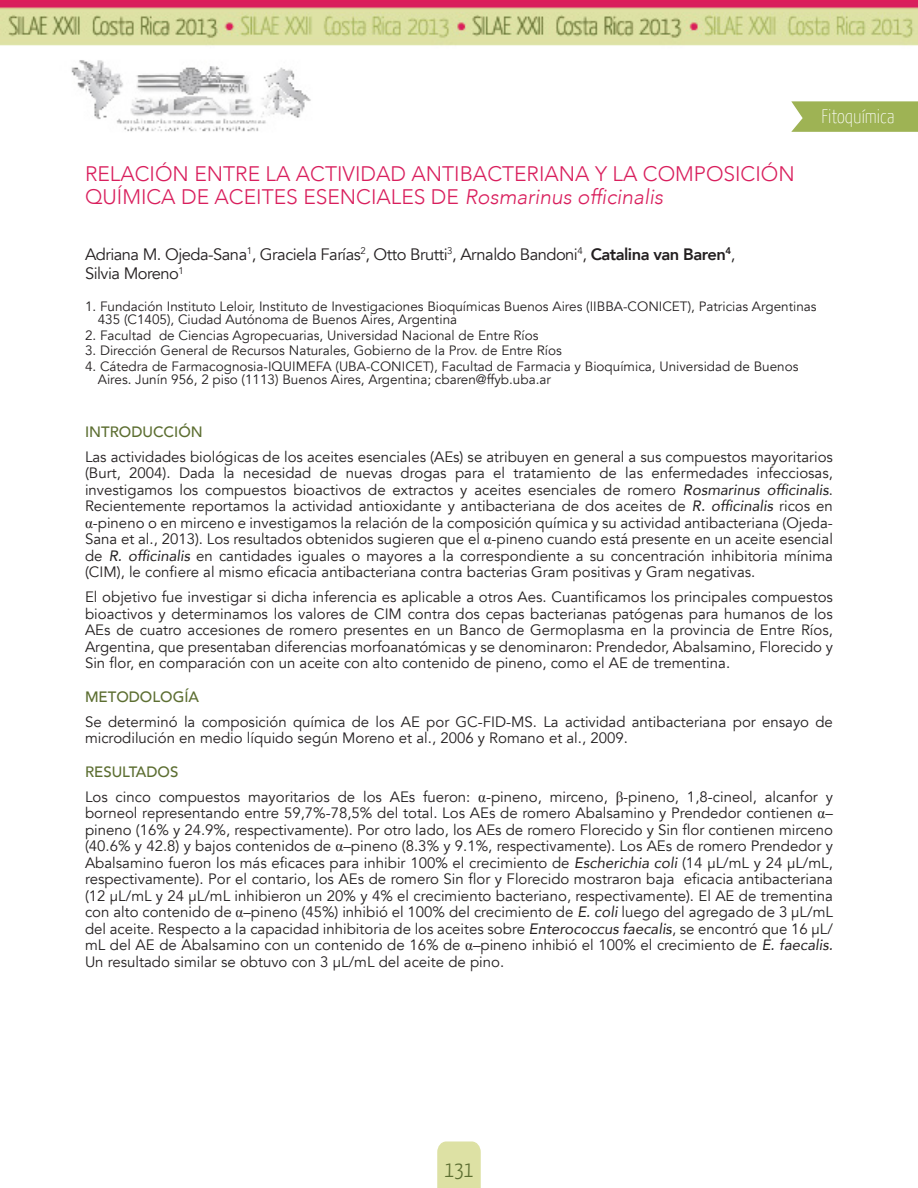
<style>
.page{position:relative;width:918px;height:1188px;background:#fff}
.page>*{position:absolute;margin:0;border:0;box-sizing:border-box;transform-origin:0 0}
.t1{font:300 22.5px "Yanone Kaffeesatz";color:#5c6e31}
.Titulo_del_resumen{font:300 21px/22.5px "Avenir";color:#d91f5d}
.t2{font:100 19.5px "Yanone Kaffeesatz";color:#fff}
.Autores{font:16.5px/19.5px "Avenir";letter-spacing:-.03em;color:#231f20}
.t3{font:15px/16.5px "Avenir";color:#231f20;text-align:justify}
.Titulo_de_sección{font:500 15px "Avenir";color:#5c6e31}
.Datos_autores{font:13.5px/13.5px "Avenir";color:#231f20}
.s1{font-style:italic}
.s2{font-weight:800}
.s3{font-family:"Times New Roman"}
</style>
<div class="page">
<img style="left:0;top:0;width:918px;height:132px">
<svg style="left:791px;top:101px;width:127px;height:31px;background:#a4b75e"></svg>
<div style="left:437px;top:1142px;width:44px;height:46px;background:#dde1a4"></div>
<p class="Titulo_del_resumen" style="left:85px;top:163px;width:711px">RELACIÓN ENTRE LA ACTIVIDAD ANTIBACTERIANA Y LA COMPOSICIÓN<br>QUÍMICA DE ACEITES ESENCIALES DE <span class="s1">Rosmarinus officinalis</span></p>
<h3 class="t2" style="left:822px;top:104px;width:74px">Fitoquímica</h3>
<p class="Autores" style="left:85px;top:245px;width:652px">Adriana M. Ojeda-Sana<sup>1</sup>, Graciela Farías<sup>2</sup>, Otto Brutti<sup>3</sup>, Arnaldo Bandoni<sup>4</sup>, <span class="s2">Catalina van Baren</span><sup>4</sup>,<br>Silvia Moreno<sup>1</sup></p>
<p class="Datos_autores" style="left:98px;top:299px;width:720px;text-indent:-13px">1. Fundación Instituto Leloir, Instituto de Investigaciones Bioquímicas Buenos Aires (IIBBA-CONICET), Patricias Argentinas<br>435 (C1405), Ciudad Autónoma de Buenos Aires, Argentina</p>
<p class="Datos_autores" style="left:85px;top:329px;width:455px">2. Facultad de Ciencias Agropecuarias, Universidad Nacional de Entre Ríos</p>
<p class="Datos_autores" style="left:85px;top:344px;width:478px">3. Dirección General de Recursos Naturales, Gobierno de la Prov. de Entre Ríos</p>
<p class="Datos_autores" style="left:98px;top:360px;width:702px;text-indent:-13px">4. Cátedra de Farmacognosia-IQUIMEFA (UBA-CONICET), Facultad de Farmacia y Bioquímica, Universidad de Buenos<br>Aires. Junín 956, 2 piso (1113) Buenos Aires, Argentina; cbaren@ffyb.uba.ar</p>
<p class="Titulo_de_sección" style="left:85px;top:418px;width:119px">INTRODUCCIÓN</p>
<p class="t3" style="left:85px;top:448px;width:749px">Las actividades biológicas de los aceites esenciales (AEs) se atribuyen en general a sus compuestos mayoritarios (Burt, 2004). Dada la necesidad de nuevas drogas para el tratamiento de las enfermedades infecciosas, investigamos los compuestos bioactivos de extractos y aceites esenciales de romero <span class="s1">Rosmarinus officinalis</span>.<br>Recientemente reportamos la actividad antioxidante y antibacteriana de dos aceites de <span class="s1">R. officinalis</span> ricos en <span class="s3">α</span>-pineno o en mirceno e investigamos la relación de la composición química y su actividad antibacteriana (Ojeda-Sana et al., 2013). Los resultados obtenidos sugieren que el <span class="s3">α</span>-pineno cuando está presente en un aceite esencial de <span class="s1">R. officinalis</span> en cantidades iguales o mayores a la correspondiente a su concentración inhibitoria mínima (CIM), le confiere al mismo eficacia antibacteriana contra bacterias Gram positivas y Gram negativas.</p>
<p class="t3" style="left:85px;top:589px;width:749px">El objetivo fue investigar si dicha inferencia es aplicable a otros Aes. Cuantificamos los principales compuestos bioactivos y determinamos los valores de CIM contra dos cepas bacterianas patógenas para humanos de los AEs de cuatro accesiones de romero presentes en un Banco de Germoplasma en la provincia de Entre Ríos, Argentina, que presentaban diferencias morfoanatómicas y se denominaron: Prendedor, Abalsamino, Florecido y Sin flor, en comparación con un aceite con alto contenido de pineno, como el AE de trementina.</p>
<p class="Titulo_de_sección" style="left:85px;top:683px;width:116px">METODOLOGÍA</p>
<p class="t3" style="left:85px;top:713px;width:749px">Se determinó la composición química de los AE por GC-FID-MS. La actividad antibacteriana por ensayo de microdilución en medio líquido según Moreno et al., 2006 y Romano et al., 2009.</p>
<p class="Titulo_de_sección" style="left:85px;top:758px;width:95px">RESULTADOS</p>
<p class="t3" style="left:85px;top:788px;width:749px">Los cinco compuestos mayoritarios de los AEs fueron: <span class="s3">α</span>-pineno, mirceno, <span class="s3">β</span>-pineno, 1,8-cineol, alcanfor y borneol representando entre 59,7%-78,5% del total. Los AEs de romero Abalsamino y Prendedor contienen <span class="s3">α</span>– pineno (16% y 24.9%, respectivamente). Por otro lado, los AEs de romero Florecido y Sin flor contienen mirceno (40.6% y 42.8) y bajos contenidos de <span class="s3">α</span>–pineno (8.3% y 9.1%, respectivamente). Los AEs de romero Prendedor y Abalsamino fueron los más eficaces para inhibir 100% el crecimiento de <span class="s1">Escherichia coli</span> (14 µL/mL y 24 µL/mL, respectivamente). Por el contario, los AEs de romero Sin flor y Florecido mostraron baja eficacia antibacteriana (12 µL/mL y 24 µL/mL inhibieron un 20% y 4% el crecimiento bacteriano, respectivamente). El AE de trementina con alto contenido de <span class="s3">α</span>–pineno (45%) inhibió el 100% del crecimiento de <span class="s1">E. coli</span> luego del agregado de 3 µL/mL del aceite. Respecto a la capacidad inhibitoria de los aceites sobre <span class="s1">Enterococcus faecalis</span>, se encontró que 16 µL/ mL del AE de Abalsamino con un contenido de 16% de <span class="s3">α</span>–pineno inhibió el 100% el crecimiento de <span class="s1">E. faecalis.<br></span>Un resultado similar se obtuvo con 3 µL/mL del aceite de pino.</p>
<h1 class="t1" style="left:444px;top:1155px;width:31px">131</h1>
</div>
